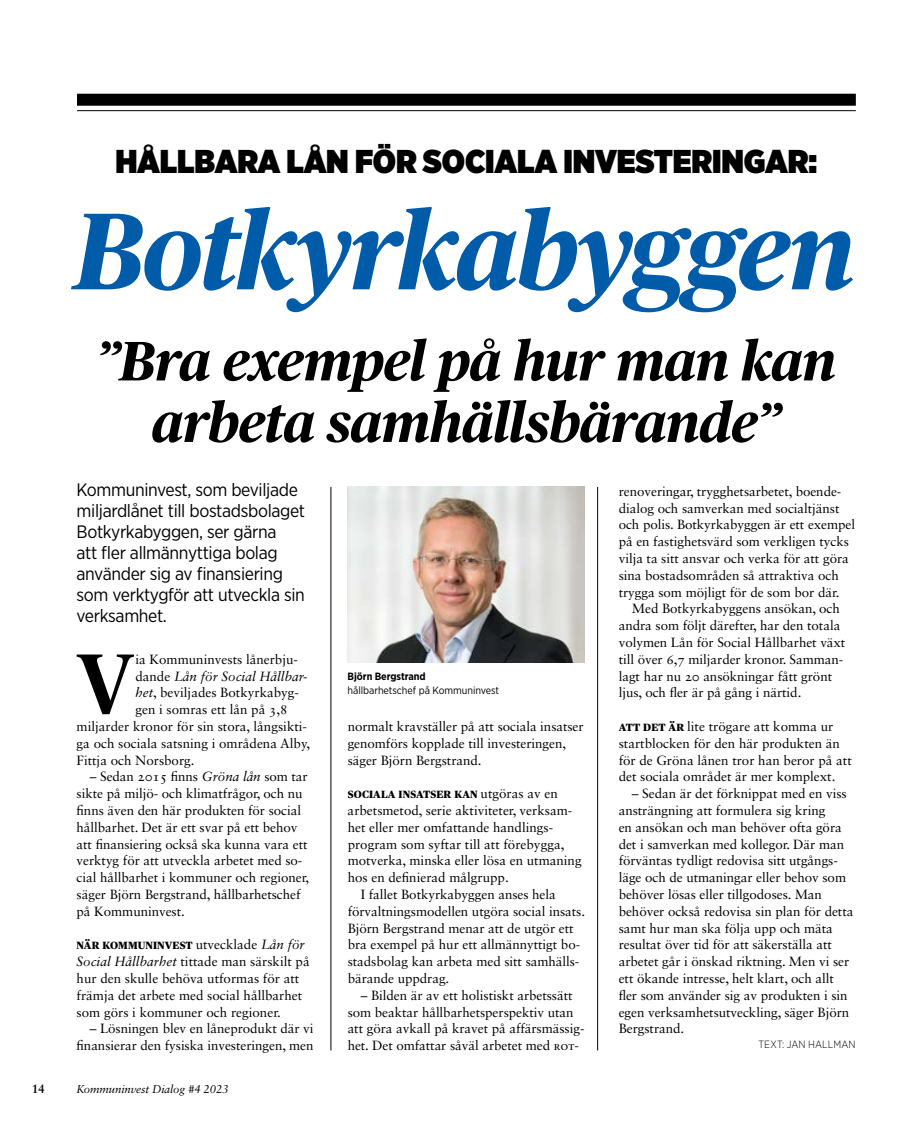
<style>
.page{position:relative;width:915px;height:1127px;background:#fff}
.page>*{position:absolute;margin:0;border:0;box-sizing:border-box;transform-origin:0 0}
.t1{font:italic 700 108.9px "Publico Headline";letter-spacing:-.01em;color:#005ca9}
.t2{font:500 86.1px "Publico Headline";color:#000}
.t3{font:italic 700 55.5px/61.5px "Publico Headline";letter-spacing:-.01em;color:#000;text-align:center}
.t4{font:900 33px "Gotham Narrow";letter-spacing:-.005em;color:#000}
.t5{font:18px/21px "Gotham Narrow";letter-spacing:-.02em;color:#000}
.t6{font:13.35px/16.8px "Sabon LT Std";letter-spacing:-.005em;color:#000}
.t7{font:italic 13.35px "Sabon LT Std";color:#000}
.t8{font:800 12.3px "Publico Headline";letter-spacing:.01em;color:#000}
.t9{font:700 12px "Sabon LT Std";color:#000}
.t10{font:italic 11.4px "Sabon LT Std";letter-spacing:-.01em;color:#000}
.t11{font:10.5px "Gotham Narrow";letter-spacing:-.005em;color:#000}
.t12{font:300 10.5px "Gotham Narrow";letter-spacing:.015em;color:#000}
.t13{font:700 10.5px "Gotham Narrow";letter-spacing:-.005em;color:#000}
.s1{font-style:normal}
.s2{font-style:italic}
.s3{font-family:"Sabon LT Std";font-weight:400;font-size:13.35px}
.s4{font-family:"Sabon LT Std";font-weight:400;font-style:italic;font-size:13.35px}
.s5{font-size:12px}
.s6{font-family:"Publico Headline";font-weight:800;font-size:12.3px}
</style>
<div class="page">
<div style="left:77px;top:94px;width:778px;height:12px;background:#000"></div>
<hr style="left:77px;top:110px;width:778px;height:1px;background:#000">
<img style="left:347px;top:487px;width:237px;height:175px">
<hr style="left:597px;top:487px;width:1px;height:563px;background:#000">
<hr style="left:330px;top:487px;width:1px;height:563px;background:#000">
<h3 class="t4" style="left:115px;top:139px;width:703px">HÅLLBARA LÅN FÖR SOCIALA INVESTERINGAR:</h3>
<h1 class="t1" style="left:74px;top:173px;width:782px">Botkyrkabyggen</h1>
<h3 class="t3" style="left:97px;top:327px;width:740px">”Bra exempel på hur man kan arbeta samhällsbärande”</h3>
<h3 class="t5" style="left:77px;top:478px;width:230px">Kommuninvest, som beviljade miljardlånet till bostadsbolaget<br>Botkyrkabyggen, ser gärna<br>att fler allmännyttiga bolag använder sig av finansiering som verktygför att utveckla sin verksamhet.</h3>
<h2 class="t2" style="left:77px;top:623px;width:58px">V</h2>
<p class="t6" style="left:135px;top:650px;width:164px">ia Kommuninvests lånerbju-</p>
<p class="t7" style="left:135px;top:668px;width:174px"><span class="s1">dande</span> Lån för Social Hållbar-</p>
<p class="t6" style="left:135px;top:684px;width:165px"><span class="s2">het</span>, beviljades Botkyrkabyg-</p>
<p class="t6" style="left:135px;top:701px;width:154px">gen i somras ett lån på 3,8</p>
<p class="t6" style="left:77px;top:718px;width:232px">miljarder kronor för sin stora, långsikti-</p>
<p class="t6" style="left:77px;top:734px;width:235px">ga och sociala satsning i områdena Alby,</p>
<p class="t6" style="left:77px;top:751px;width:119px">Fittja och Norsborg.</p>
<p class="t6" style="left:77px;top:768px;width:234px;text-indent:13px">– Sedan 2015 finns <span class="s2">Gröna lån</span> som tar sikte på miljö- och klimatfrågor, och nu finns även den här produkten för social hållbarhet. Det är ett svar på ett behov att finansiering också ska kunna vara ett verktyg för att utveckla arbetet med so&shy;cial hållbarhet i kommuner och regioner, säger Björn Bergstrand, hållbarhetschef på Kommuninvest.</p>
<p class="t8" style="left:77px;top:936px;width:230px">NÄR KOMMUNINVEST <span class="s3">utvecklade</span> <span class="s4">Lån för</span></p>
<p class="t6" style="left:77px;top:953px;width:234px"><span class="s2">Social Hållbarhet</span> tittade man särskilt på hur den skulle behöva utformas för att främja det arbete med social hållbarhet som görs i kommuner och regioner.</p>
<p class="t6" style="left:77px;top:1020px;width:238px;text-align:right">– Lösningen blev en låneprodukt där vi finansierar den fysiska investeringen, men</p>
<p class="t9" style="left:32px;top:1081px;width:15px">14</p>
<p class="t10" style="left:77px;top:1082px;width:153px">Kommuninvest Dialog #4 2023</p>
<p class="t13" style="left:347px;top:669px;width:79px">Björn Bergstrand</p>
<p class="t11" style="left:347px;top:683px;width:153px">hållbarhetschef på Kommuninvest</p>
<p class="t6" style="left:347px;top:718px;width:237px">normalt kravställer på att sociala insatser genomförs kopplade till investeringen, säger Björn Bergstrand.</p>
<p class="t8" style="left:347px;top:785px;width:211px">SOCIALA INSATSER KAN <span class="s3">utgöras av en</span></p>
<p class="t6" style="left:347px;top:802px;width:226px">arbetsmetod, serie aktiviteter, verksam-</p>
<p class="t6" style="left:347px;top:818px;width:207px">het eller mer omfattande handlings-</p>
<p class="t6" style="left:347px;top:835px;width:218px">program som syftar till att förebygga,</p>
<p class="t6" style="left:347px;top:852px;width:235px">motverka, minska eller lösa en utmaning</p>
<p class="t6" style="left:347px;top:869px;width:162px">hos en definierad målgrupp.</p>
<p class="t6" style="left:361px;top:886px;width:196px">I fallet Botkyrkabyggen anses hela</p>
<p class="t6" style="left:347px;top:902px;width:239px">förvaltningsmodellen utgöra social insats.</p>
<p class="t6" style="left:347px;top:919px;width:227px">Björn Bergstrand menar att de utgör ett</p>
<p class="t6" style="left:347px;top:936px;width:234px">bra exempel på hur ett allmännyttigt bo-</p>
<p class="t6" style="left:347px;top:953px;width:233px">stadsbolag kan arbeta med sitt samhälls-</p>
<p class="t6" style="left:347px;top:970px;width:103px">bärande uppdrag.</p>
<p class="t6" style="left:347px;top:986px;width:238px;text-indent:13px">– Bilden är av ett holistiskt arbetssätt som beaktar hållbarhetsperspektiv utan att göra avkall på kravet på affärsmässig&shy;het. Det omfattar såväl arbetet med <span class="s5">ROT</span>-</p>
<p class="t6" style="left:618px;top:482px;width:238px">renoveringar, trygghetsarbetet, boende&shy;dialog och samverkan med socialtjänst och polis. Botkyrkabyggen är ett exempel på en fastighetsvärd som verkligen tycks vilja ta sitt ansvar och verka för att göra sina bostadsområden så attraktiva och trygga som möjligt för de som bor där.</p>
<p class="t6" style="left:618px;top:600px;width:228px;text-indent:13px">Med Botkyrkabyggens ansökan, och andra som följt därefter, har den totala volymen Lån för Social Hållbarhet växt till över 6,7 miljarder kronor. Samman&shy;lagt har nu 20 ansökningar fått grönt ljus, och fler är på gång i närtid.</p>
<p class="t6" style="left:618px;top:718px;width:234px"><span class="s6">ATT DET ÄR</span> lite trögare att komma ur startblocken för den här produkten än för de Gröna lånen tror han beror på att det sociala området är mer komplext.</p>
<p class="t6" style="left:618px;top:785px;width:236px;text-indent:13px">– Sedan är det förknippat med en viss ansträngning att formulera sig kring<br>en ansökan och man behöver ofta göra det i samverkan med kollegor. Där man förväntas tydligt redovisa sitt utgångs&shy;läge och de utmaningar eller behov som behöver lösas eller tillgodoses. Man behöver också redovisa sin plan för detta samt hur man ska följa upp och mäta resultat över tid för att säkerställa att arbetet går i önskad riktning. Men vi ser ett ökande intresse, helt klart, och allt fler som använder sig av produkten i sin egen verksamhetsutveckling, säger Björn Bergstrand.</p>
<p class="t12" style="left:758px;top:1038px;width:99px">TEXT: JAN HALLMAN</p>
</div>
